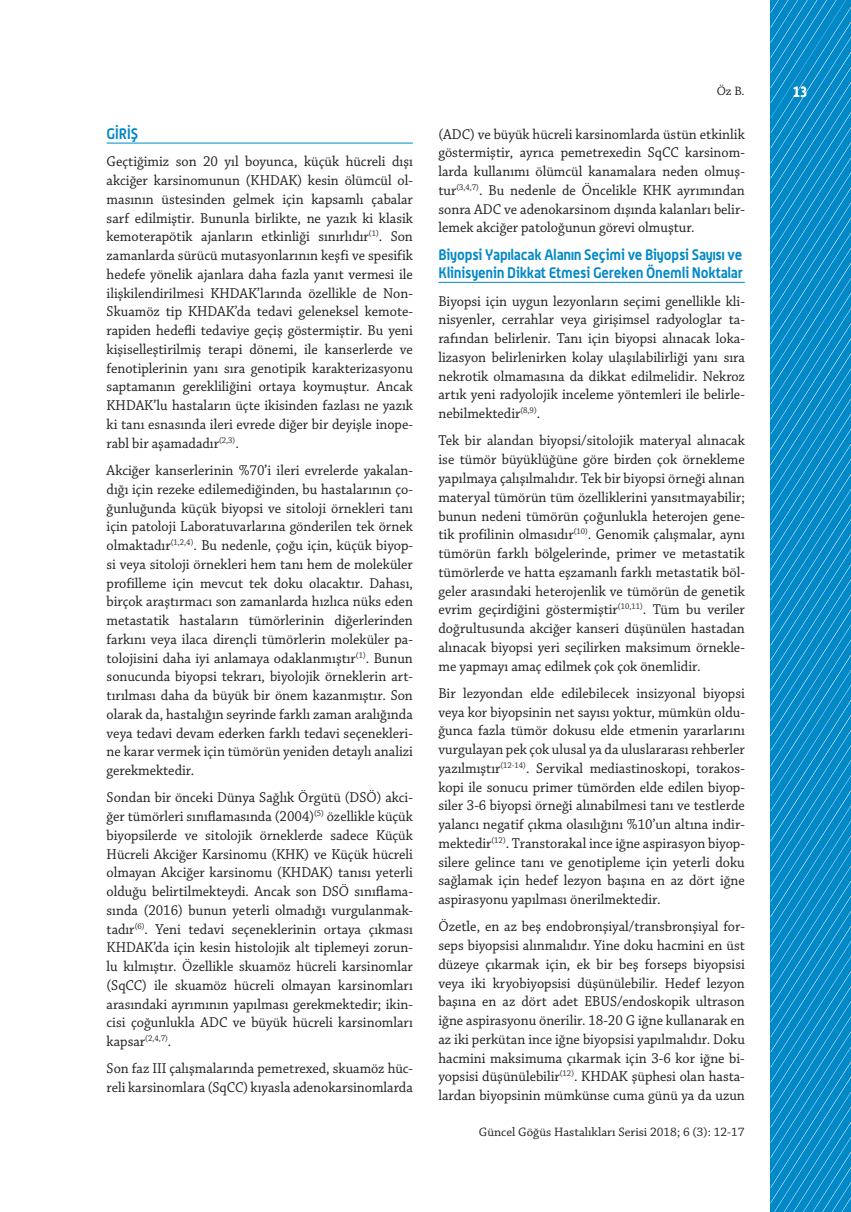
<style>
.page{position:relative;width:851px;height:1212px;background:#fff}
.page>*{position:absolute;margin:0;border:0;box-sizing:border-box;transform-origin:0 0}
.t1{font:15px/18.8px "Chaparral Pro";color:#231f20;text-align:justify;scale:.95 1}
.t2{font:700 15px/18.8px "Alwyn OT";letter-spacing:-.01em;color:#0088c7;scale:.95 1}
.t3{font:700 15px "Alwyn OT";color:#fff;scale:.85 1}
.t4{font:12.9px "Chaparral Pro";color:#231f20}
</style>
<div class="page">
<svg style="left:770px;top:0;width:80px;height:1212px;background:#0d8ec9"></svg>
<hr style="left:107px;top:143px;width:306px;height:1px;background:#0088c7">
<hr style="left:438px;top:282px;width:306px;height:1px;background:#0088c7">
<p class="t2" style="left:107px;top:124px;width:35px">GİRİŞ</p>
<p class="t1" style="left:107px;top:153px;width:324px">Geçtiğimiz son 20 yıl boyunca, küçük hücreli dışı akciğer karsinomunun (KHDAK) kesin ölümcül ol&shy;masının üstesinden gelmek için kapsamlı çabalar sarf edilmiştir. Bununla birlikte, ne yazık ki klasik kemoterapötik ajanların etkinliği sınırlıdır<sup>(1)</sup>. Son zamanlarda sürücü mutasyonlarının keşfi ve spesifik hedefe yönelik ajanlara daha fazla yanıt vermesi ile ilişkilendirilmesi KHDAK’larında özellikle de Non-Skuamöz tip KHDAK’da tedavi geleneksel kemote&shy;rapiden hedefli tedaviye geçiş göstermiştir. Bu yeni kişiselleştirilmiş terapi dönemi, ile kanserlerde ve fenotiplerinin yanı sıra genotipik karakterizasyonu saptamanın gerekliliğini ortaya koymuştur. Ancak KHDAK’lu hastaların üçte ikisinden fazlası ne yazık ki tanı esnasında ileri evrede diğer bir deyişle inope&shy;rabl bir aşamadadır<sup>(2,3)</sup>.</p>
<p class="t1" style="left:107px;top:461px;width:324px">Akciğer kanserlerinin %70’i ileri evrelerde yakalan&shy;dığı için rezeke edilemediğinden, bu hastalarının ço&shy;ğunluğunda küçük biyopsi ve sitoloji örnekleri tanı için patoloji Laboratuvarlarına gönderilen tek örnek olmaktadır<sup>(1,2,4)</sup>. Bu nedenle, çoğu için, küçük biyop&shy;si veya sitoloji örnekleri hem tanı hem de moleküler profilleme için mevcut tek doku olacaktır. Dahası, birçok araştırmacı son zamanlarda hızlıca nüks eden metastatik hastaların tümörlerinin diğerlerinden farkını veya ilaca dirençli tümörlerin moleküler pa&shy;tolojisini daha iyi anlamaya odaklanmıştır<sup>(1)</sup>. Bunun sonucunda biyopsi tekrarı, biyolojik örneklerin art&shy;tırılması daha da büyük bir önem kazanmıştır. Son olarak da, hastalığın seyrinde farklı zaman aralığında veya tedavi devam ederken farklı tedavi seçenekleri&shy;ne karar vermek için tümörün yeniden detaylı analizi gerekmektedir.</p>
<p class="t1" style="left:107px;top:789px;width:324px">Sondan bir önceki Dünya Sağlık Örgütü (DSÖ) akci&shy;ğer tümörleri sınıflamasında (2004)<sup>(5)</sup> özellikle küçük biyopsilerde ve sitolojik örneklerde sadece Küçük Hücreli Akciğer Karsinomu (KHK) ve Küçük hücreli olmayan Akciğer karsinomu (KHDAK) tanısı yeterli olduğu belirtilmekteydi. Ancak son DSÖ sınıflama&shy;sında (2016) bunun yeterli olmadığı vurgulanmak&shy;tadır<sup>(6)</sup>. Yeni tedavi seçeneklerinin ortaya çıkması KHDAK’da için kesin histolojik alt tiplemeyi zorun&shy;lu kılmıştır. Özellikle skuamöz hücreli karsinomlar (SqCC) ile skuamöz hücreli olmayan karsinomları arasındaki ayrımının yapılması gerekmektedir; ikin&shy;cisi çoğunlukla ADC ve büyük hücreli karsinomları kapsar<sup>(2,4,7)</sup>.</p>
<p class="t1" style="left:107px;top:1060px;width:324px">Son faz III çalışmalarında pemetrexed, skuamöz hüc&shy;reli karsinomlara (SqCC) kıyasla adenokarsinomlarda</p>
<p class="t4" style="left:716px;top:83px;width:29px">Öz B.</p>
<p class="t3" style="left:792px;top:82px;width:19px">13</p>
<p class="t1" style="left:438px;top:125px;width:324px">(ADC) ve büyük hücreli karsinomlarda üstün etkinlik göstermiştir, ayrıca pemetrexedin SqCC karsinom&shy;larda kullanımı ölümcül kanamalara neden olmuş&shy;tur<sup>(3,4,7)</sup>. Bu nedenle de Öncelikle KHK ayrımından sonra ADC ve adenokarsinom dışında kalanları belir&shy;lemek akciğer patoloğunun görevi olmuştur.</p>
<p class="t2" style="left:438px;top:245px;width:322px">Biyopsi Yapılacak Alanın Seçimi ve Biyopsi Sayısı ve<br>Klinisyenin Dikkat Etmesi Gereken Önemli Noktalar</p>
<p class="t1" style="left:438px;top:292px;width:324px">Biyopsi için uygun lezyonların seçimi genellikle kli&shy;nisyenler, cerrahlar veya girişimsel radyologlar ta&shy;rafından belirlenir. Tanı için biyopsi alınacak loka&shy;lizasyon belirlenirken kolay ulaşılabilirliği yanı sıra nekrotik olmamasına da dikkat edilmelidir. Nekroz artık yeni radyolojik inceleme yöntemleri ile belirle&shy;nebilmektedir<sup>(8,9)</sup>.</p>
<p class="t1" style="left:438px;top:432px;width:324px">Tek bir alandan biyopsi/sitolojik materyal alınacak ise tümör büyüklüğüne göre birden çok örnekleme yapılmaya çalışılmalıdır. Tek bir biyopsi örneği alınan materyal tümörün tüm özelliklerini yansıtmayabilir; bunun nedeni tümörün çoğunlukla heterojen gene&shy;tik profilinin olmasıdır<sup>(10)</sup>. Genomik çalışmalar, aynı tümörün farklı bölgelerinde, primer ve metastatik tümörlerde ve hatta eşzamanlı farklı metastatik böl&shy;geler arasındaki heterojenlik ve tümörün de genetik evrim geçirdiğini göstermiştir<sup>(10,11)</sup>. Tüm bu veriler doğrultusunda akciğer kanseri düşünülen hastadan alınacak biyopsi yeri seçilirken maksimum örnekle&shy;me yapmayı amaç edilmek çok çok önemlidir.</p>
<p class="t1" style="left:438px;top:684px;width:324px">Bir lezyondan elde edilebilecek insizyonal biyopsi veya kor biyopsinin net sayısı yoktur, mümkün oldu&shy;ğunca fazla tümör dokusu elde etmenin yararlarını vurgulayan pek çok ulusal ya da uluslararası rehberler yazılmıştır<sup>(12-14)</sup>. Servikal mediastinoskopi, torakos&shy;kopi ile sonucu primer tümörden elde edilen biyop&shy;siler 3-6 biyopsi örneği alınabilmesi tanı ve testlerde yalancı negatif çıkma olasılığını %10’un altına indir&shy;mektedir<sup>(12)</sup>. Transtorakal ince iğne aspirasyon biyop&shy;silere gelince tanı ve genotipleme için yeterli doku sağlamak için hedef lezyon başına en az dört iğne aspirasyonu yapılması önerilmektedir.</p>
<p class="t1" style="left:438px;top:918px;width:324px">Özetle, en az beş endobronşiyal/transbronşiyal for&shy;seps biyopsisi alınmalıdır. Yine doku hacmini en üst düzeye çıkarmak için, ek bir beş forseps biyopsisi veya iki kryobiyopsisi düşünülebilir. Hedef lezyon başına en az dört adet EBUS/endoskopik ultrason iğne aspirasyonu önerilir. 18-20 G iğne kullanarak en az iki perkütan ince iğne biyopsisi yapılmalıdır. Doku hacmini maksimuma çıkarmak için 3-6 kor iğne bi&shy;yopsisi düşünülebilir<sup>(12)</sup>. KHDAK şüphesi olan hasta&shy;lardan biyopsinin mümkünse cuma günü ya da uzun</p>
<p class="t4" style="left:478px;top:1125px;width:267px">Güncel Göğüs Hastalıkları Serisi 2018; 6 (3): 12-17</p>
</div>
